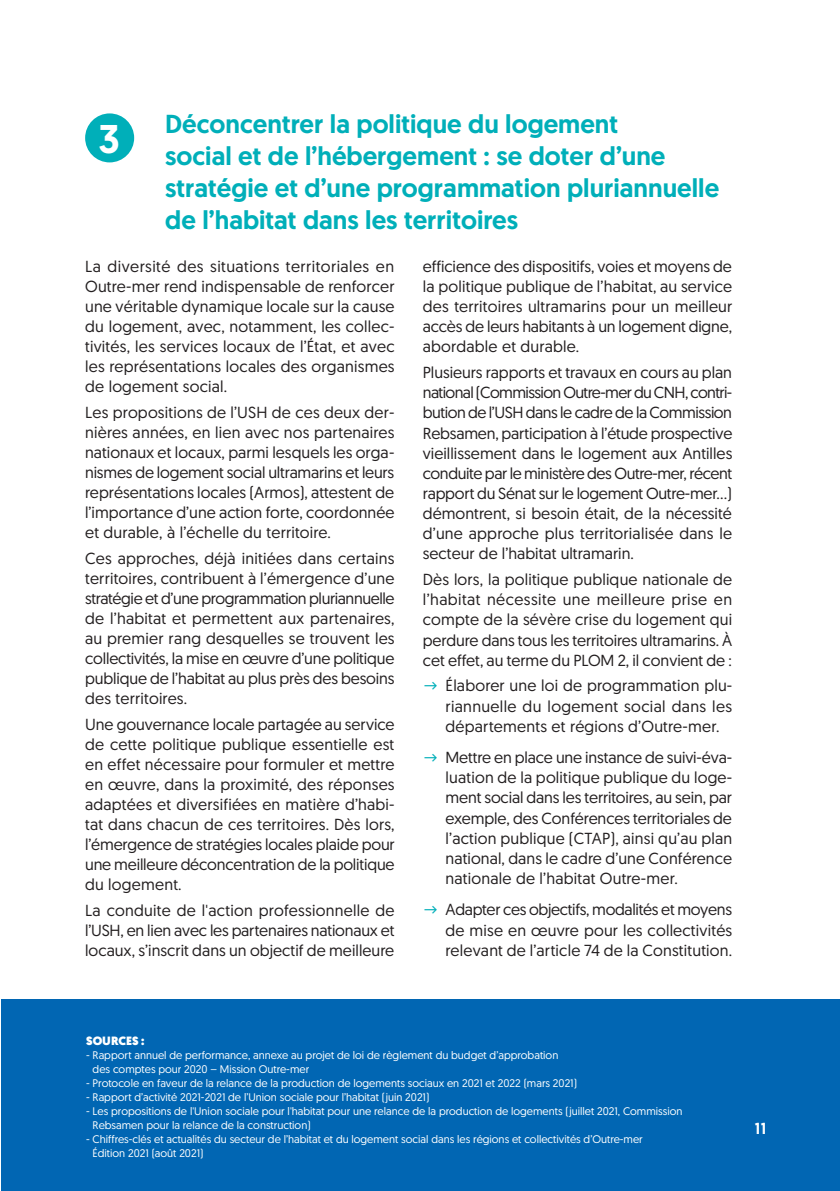
<style>
.page{position:relative;width:840px;height:1191px;background:#fff}
.page>*{position:absolute;margin:0;border:0;box-sizing:border-box;transform-origin:0 0}
.Titre-V2{font:500 40px "Geomanist";color:#fff}
.Texte_courant{font:500 26px/32px "Geomanist";color:#00afb9}
.Texte_courant-2{font:16px/20px "Geomanist";letter-spacing:.005em;color:#231f20;text-align:justify}
.t1{font:500 16px "Geomanist";color:#fff}
.Texte_courant-3{font:900 12px "Geomanist";color:#fff}
.Texte_courant-4{font:11px/14px "Geomanist";color:#fff}
.s1{font-family:"TT Norms";color:#00afb9}
</style>
<div class="page">
<div style="left:1px;top:999px;width:838px;height:192px;background:#0166b3"></div>
<div style="left:85px;top:113px;width:49px;height:49px;background:#00afb9;border-radius:50%"></div>
<p class="Titre-V2" style="left:98px;top:112px;width:23px">3</p>
<p class="Texte_courant" style="left:165px;top:108px;width:555px">Déconcentrer la politique du logement<br>social et de l’hébergement : se doter d’une stratégie et d’une programmation pluriannuelle de l’habitat dans les territoires</p>
<p class="Texte_courant-2" style="left:85px;top:256px;width:311px">La diversité des situations territoriales en Outre-mer rend indispensable de renforcer une véritable dynamique locale sur la cause du logement, avec, notamment, les collec&shy;tivités, les services locaux de l’État, et avec les représentations locales des organismes de logement social.</p>
<p class="Texte_courant-2" style="left:85px;top:402px;width:311px">Les propositions de l’USH de ces deux der&shy;nières années, en lien avec nos partenaires nationaux et locaux, parmi lesquels les orga&shy;nismes de logement social ultramarins et leurs représentations locales (Armos), attestent de l’importance d’une action forte, coordonnée et durable, à l’échelle du territoire.</p>
<p class="Texte_courant-2" style="left:85px;top:547px;width:311px">Ces approches, déjà initiées dans certains territoires, contribuent à l’émergence d’une stratégie et d’une programmation pluriannuelle de l’habitat et permettent aux partenaires, au premier rang desquelles se trouvent les collectivités, la mise en œuvre d’une politique publique de l’habitat au plus près des besoins des territoires.</p>
<p class="Texte_courant-2" style="left:85px;top:713px;width:311px">Une gouvernance locale partagée au service de cette politique publique essentielle est en effet nécessaire pour formuler et mettre en œuvre, dans la proximité, des réponses adaptées et diversifiées en matière d’habi&shy;tat dans chacun de ces territoires. Dès lors, l’émergence de stratégies locales plaide pour une meilleure déconcentration de la politique du logement.</p>
<p class="Texte_courant-2" style="left:85px;top:899px;width:311px">La conduite de l'action professionnelle de l’USH, en lien avec les partenaires nationaux et locaux, s’inscrit dans un objectif de meilleure</p>
<p class="Texte_courant-2" style="left:422px;top:256px;width:311px">efficience des dispositifs, voies et moyens de la politique publique de l’habitat, au service des territoires ultramarins pour un meilleur accès de leurs habitants à un logement digne, abordable et durable.</p>
<p class="Texte_courant-2" style="left:422px;top:362px;width:311px">Plusieurs rapports et travaux en cours au plan national (Commission Outre-mer du CNH, contri&shy;bution de l’USH dans le cadre de la Commission Rebsamen, participation à l’étude prospective vieillissement dans le logement aux Antilles conduite par le ministère des Outre-mer, récent rapport du Sénat sur le logement Outre-mer…) démontrent, si besoin était, de la nécessité d’une approche plus territorialisée dans le secteur de l’habitat ultramarin.</p>
<p class="Texte_courant-2" style="left:422px;top:569px;width:311px">Dès lors, la politique publique nationale de l’habitat nécessite une meilleure prise en compte de la sévère crise du logement qui perdure dans tous les territoires ultramarins. À cet effet, au terme du PLOM 2, il convient de :</p>
<p class="Texte_courant-2" style="left:445px;top:675px;width:288px;text-indent:-23px"><span class="s1">→</span> Élaborer une loi de programmation plu&shy;riannuelle du logement social dans les départements et régions d’Outre-mer.</p>
<p class="Texte_courant-2" style="left:445px;top:747px;width:288px;text-indent:-23px"><span class="s1">→</span> Mettre en place une instance de suivi-éva&shy;luation de la politique publique du loge&shy;ment social dans les territoires, au sein, par exemple, des Conférences territoriales de l’action publique (CTAP), ainsi qu’au plan national, dans le cadre d’une Conférence nationale de l’habitat Outre-mer.</p>
<p class="Texte_courant-2" style="left:445px;top:899px;width:288px;text-indent:-23px"><span class="s1">→</span> Adapter ces objectifs, modalités et moyens de mise en œuvre pour les collectivités relevant de l’article 74 de la Constitution.</p>
<p class="Texte_courant-3" style="left:86px;top:1032px;width:60px">SOURCES :</p>
<p class="Texte_courant-4" style="left:93px;top:1047px;width:467px;text-indent:-7px">- Rapport annuel de performance, annexe au projet de loi de règlement du budget d’approbation des comptes pour 2020 – Mission Outre-mer</p>
<p class="Texte_courant-4" style="left:86px;top:1075px;width:492px">- Protocole en faveur de la relance de la production de logements sociaux en 2021 et 2022 (mars 2021)</p>
<p class="Texte_courant-4" style="left:86px;top:1089px;width:344px">- Rapport d’activité 2021-2021 de l’Union sociale pour l’habitat (juin 2021)</p>
<p class="Texte_courant-4" style="left:93px;top:1103px;width:591px;text-indent:-7px">- Les propositions de l'Union sociale pour l'habitat pour une relance de la production de logements (juillet 2021, Commission<br>Rebsamen pour la relance de la construction)</p>
<p class="Texte_courant-4" style="left:93px;top:1131px;width:551px;text-indent:-7px">- Chiffres-clés et actualités du secteur de l’habitat et du logement social dans les régions et collectivités d’Outre-mer<br>Édition 2021 (août 2021)</p>
<p class="t1" style="left:754px;top:1118px;width:13px">11</p>
</div>
